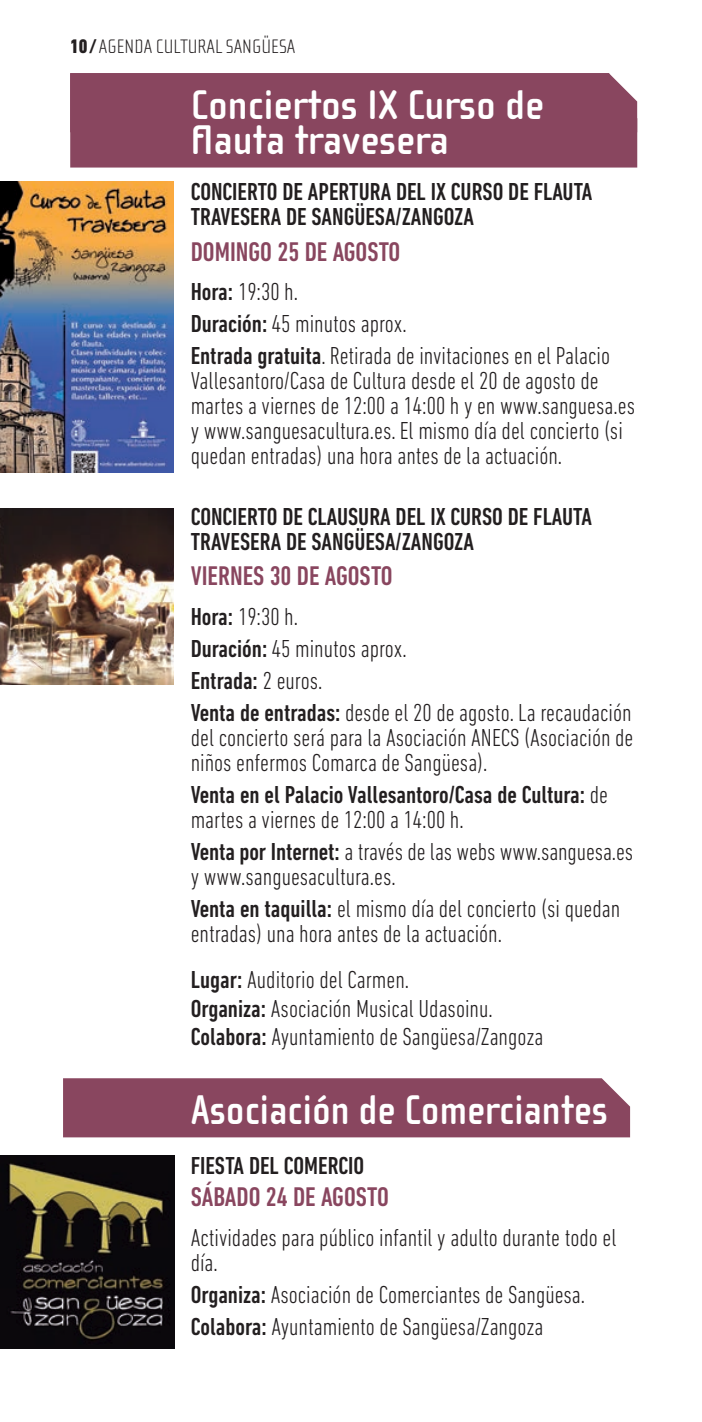
<style>
.page{position:relative;width:702px;height:1422px;background:#fff}
.page>*{position:absolute;margin:0;border:0;box-sizing:border-box;transform-origin:0 0}
.t1{font:700 42.5px/35px "Cholla Sans";color:#fff}
.t2{font:700 42.5px "Cholla Sans";color:#fff;scale:.95 1}
._02-Fechas_rojas{font:500 condensed 27.5px "DIN Next LT Pro";color:#89465f}
._01-Texto_normal{font:300 condensed 25px/25px "DIN Next LT Pro";color:#231f20}
._03-Actividad{font:500 condensed 25px/25px "DIN Next LT Pro";color:#231f20}
._01-Texto_normal-2{font:500 condensed 25px/25px "DIN Next LT Pro";color:#231f20}
.t3{font:100 20px "Cholla Sans";color:#231f20}
.s1{font-family:"DIN Next LT Pro";font-weight:800;font-stretch:condensed}
.s2{font-weight:500}
.s3{font-weight:300}
</style>
<div class="page">
<img style="left:0;top:182px;width:174px;height:290px">
<div style="left:70px;top:73px;width:567px;height:95px;background:#89465f"></div>
<img style="left:0;top:509px;width:174px;height:175px">
<img style="left:0;top:1156px;width:174px;height:193px">
<div style="left:63px;top:1078px;width:567px;height:59px;background:#89465f"></div>
<p class="t3" style="left:70px;top:36px;width:227px"><span class="s1">10 ⁄</span> AGENDA CULTURAL SANGÜESA</p>
<p class="t1" style="left:191px;top:88px;width:355px">Conciertos IX Curso de flauta travesera</p>
<p class="_03-Actividad" style="left:191px;top:179px;width:403px">CONCIERTO DE APERTURA DEL IX CURSO DE FLAUTA<br>TRAVESERA DE SANGÜESA/ZANGOZA</p>
<p class="_02-Fechas_rojas" style="left:191px;top:236px;width:211px">DOMINGO 25 DE AGOSTO</p>
<p class="_01-Texto_normal" style="left:191px;top:279px;width:109px"><span class="s2">Hora:</span> 19:30 h.</p>
<p class="_01-Texto_normal" style="left:191px;top:311px;width:217px"><span class="s2">Duración:</span> 45 minutos aprox.</p>
<p class="_01-Texto_normal" style="left:191px;top:343px;width:446px"><span class="s2">Entrada gratuita</span>. Retirada de invitaciones en el Palacio Vallesantoro/Casa de Cultura desde el 20 de agosto de martes a viernes de 12:00 a 14:00 h y en www.sanguesa.es y www.sanguesacultura.es. El mismo día del concierto (si quedan entradas) una hora antes de la actuación.</p>
<p class="_03-Actividad" style="left:191px;top:504px;width:403px">CONCIERTO DE CLAUSURA DEL IX CURSO DE FLAUTA<br>TRAVESERA DE SANGÜESA/ZANGOZA</p>
<p class="_02-Fechas_rojas" style="left:191px;top:561px;width:203px">VIERNES 30 DE AGOSTO</p>
<p class="_01-Texto_normal" style="left:191px;top:603px;width:109px"><span class="s2">Hora:</span> 19:30 h.</p>
<p class="_01-Texto_normal" style="left:191px;top:635px;width:217px"><span class="s2">Duración:</span> 45 minutos aprox.</p>
<p class="_01-Texto_normal-2" style="left:191px;top:668px;width:133px">Entrada: <span class="s3">2 euros.</span></p>
<p class="_01-Texto_normal" style="left:191px;top:700px;width:444px;text-align:justify"><span class="s2">Venta de entradas:</span> desde el 20 de agosto. La recaudación del concierto será para la Asociación ANECS (Asociación de niños enfermos Comarca de Sangüesa).</p>
<p class="_01-Texto_normal-2" style="left:191px;top:782px;width:419px">Venta en el Palacio Vallesantoro/Casa de Cultura: <span class="s3">de martes a viernes de 12:00 a 14:00 h.</span></p>
<p class="_01-Texto_normal" style="left:191px;top:839px;width:444px"><span class="s2">Venta por Internet:</span> a través de las webs www.sanguesa.es y www.sanguesacultura.es.</p>
<p class="_01-Texto_normal" style="left:191px;top:896px;width:431px"><span class="s2">Venta en taquilla:</span> el mismo día del concierto (si quedan entradas) una hora antes de la actuación.</p>
<p class="_01-Texto_normal" style="left:191px;top:967px;width:220px"><span class="s2">Lugar:</span> Auditorio del Carmen.</p>
<p class="_01-Texto_normal" style="left:191px;top:996px;width:304px"><span class="s2">Organiza:</span> Asociación Musical Udasoinu.</p>
<p class="_01-Texto_normal" style="left:191px;top:1024px;width:354px"><span class="s2">Colabora:</span> Ayuntamiento de Sangüesa/Zangoza</p>
<p class="t2" style="left:191px;top:1087px;width:440px">Asociación de Comerciantes</p>
<p class="_01-Texto_normal-2" style="left:191px;top:1153px;width:175px">FIESTA DEL COMERCIO</p>
<p class="_02-Fechas_rojas" style="left:191px;top:1182px;width:200px">SÁBADO 24 DE AGOSTO</p>
<p class="_01-Texto_normal" style="left:191px;top:1224px;width:427px">Actividades para público infantil y adulto durante todo el día.</p>
<p class="_01-Texto_normal" style="left:191px;top:1281px;width:396px"><span class="s2">Organiza:</span> Asociación de Comerciantes de Sangüesa.</p>
<p class="_01-Texto_normal" style="left:191px;top:1314px;width:354px"><span class="s2">Colabora:</span> Ayuntamiento de Sangüesa/Zangoza</p>
</div>
